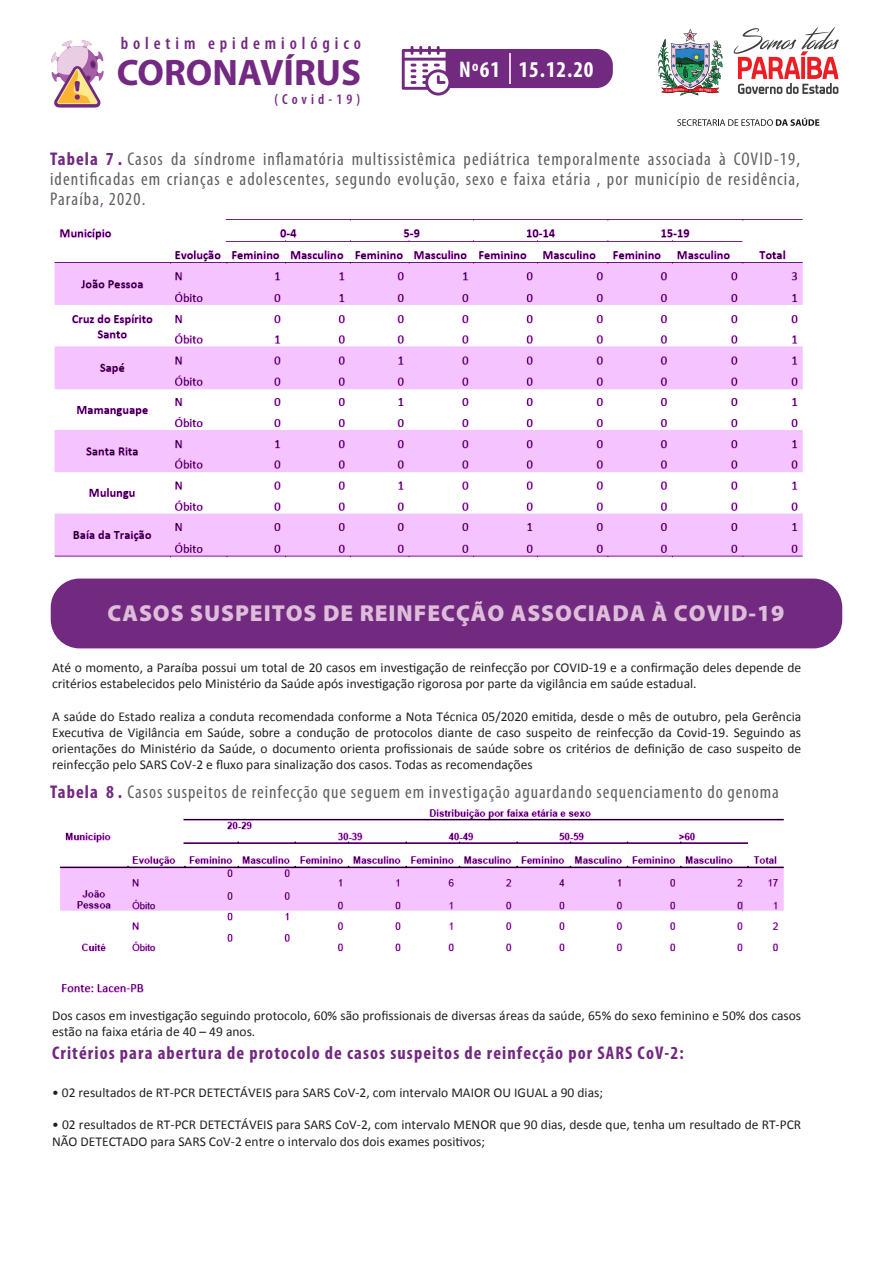
<style>
.page{position:relative;width:893px;height:1263px;background:#fff}
.page>*{position:absolute;margin:0;border:0;box-sizing:border-box;transform-origin:0 0}
.t1{font:700 36.9px "Myriad Pro";color:#732981}
.t2{font:900 23.1px "Myriad Pro";letter-spacing:.04em;color:#ddbdd9}
.t3{font:700 condensed 22.65px "Myriad Pro";letter-spacing:.04em;color:#fff}
.t4{font:condensed 18.45px/20.2px "Myriad Pro";letter-spacing:.06em;color:#606161}
.t5{font:700 condensed 18.45px "Myriad Pro";letter-spacing:.06em;color:#722980}
.t6{font:600 condensed 17.55px "Myriad Pro";letter-spacing:.28em;color:#732981}
.t7{font:600 condensed 14.55px "Myriad Pro";letter-spacing:.28em;color:#732981}
.t8{font:13.5px/16.2px "Calibri";color:#231f20}
.s1{font-weight:700;color:#722980}
</style>
<div class="page">
<svg style="left:60px;top:809px;width:724px;height:184px"></svg>
<div style="left:51px;top:579px;width:791px;height:69px;background:#722980;border-radius:29px"></div>
<svg style="left:677px;top:118px;width:142px;height:8px"></svg>
<img style="left:658px;top:29px;width:65px;height:67px">
<svg style="left:734px;top:27px;width:105px;height:67px"></svg>
<svg style="left:51px;top:40px;width:53px;height:68px"></svg>
<svg style="left:402px;top:46px;width:211px;height:50px"></svg>
<hr style="left:510px;top:54px;width:1px;height:30px;background:#eacde2">
<svg style="left:54px;top:219px;width:749px;height:339px;fill:#f5c3ff"></svg>
<p class="t6" style="left:121px;top:33px;width:242px">boletim epidemiológico</p>
<h1 class="t1" style="left:117px;top:49px;width:246px">CORONAVÍRUS</h1>
<p class="t7" style="left:275px;top:91px;width:87px">(Covid-19)</p>
<h3 class="t3" style="left:459px;top:57px;width:136px">Nº61 15.12.20</h3>
<h3 class="t4" style="left:50px;top:149px;width:751px"><span class="s1">Tabela 7 .</span> Casos da síndrome inflamatória multissistêmica pediátrica temporalmente associada à COVID-19,</h3>
<h3 class="t4" style="left:50px;top:169px;width:751px">identificadas em crianças e adolescentes, segundo evolução, sexo e faixa etária , por município de residência,<br>Paraíba, 2020.</h3>
<h2 class="t2" style="left:108px;top:597px;width:678px">CASOS SUSPEITOS DE REINFECÇÃO ASSOCIADA À COVID-19</h2>
<p class="t8" style="left:52px;top:660px;width:751px">Até o momento, a Paraíba possui um total de 20 casos em investigação de reinfecção por COVID-19 e a confirmação deles depende de critérios estabelecidos pelo Ministério da Saúde após investigação rigorosa por parte da vigilância em saúde estadual.</p>
<p class="t8" style="left:52px;top:708px;width:751px;text-align:justify">A saúde do Estado realiza a conduta recomendada conforme a Nota Técnica 05/2020 emitida, desde o mês de outubro, pela Gerência Executiva de Vigilância em Saúde, sobre a condução de protocolos diante de caso suspeito de reinfecção da Covid-19. Seguindo as orientações do Ministério da Saúde, o documento orienta profissionais de saúde sobre os critérios de definição de caso suspeito de reinfecção pelo SARS CoV-2 e fluxo para sinalização dos casos. Todas as recomendações</p>
<h3 class="t4" style="left:50px;top:782px;width:730px"><span class="s1">Tabela 8 .</span> Casos suspeitos de reinfecção que seguem em investigação aguardando sequenciamento do genoma</h3>
<p class="t8" style="left:52px;top:1008px;width:751px">Dos casos em investigação seguindo protocolo, 60% são profissionais de diversas áreas da saúde, 65% do sexo feminino e 50% dos casos estão na faixa etária de 40 – 49 anos.</p>
<h3 class="t5" style="left:52px;top:1042px;width:633px">Critérios para abertura de protocolo de casos suspeitos de reinfecção por SARS CoV-2:</h3>
<p class="t8" style="left:52px;top:1084px;width:552px">• 02 resultados de RT-PCR DETECTÁVEIS para SARS CoV-2, com intervalo MAIOR OU IGUAL a 90 dias;</p>
<p class="t8" style="left:52px;top:1117px;width:751px">• 02 resultados de RT-PCR DETECTÁVEIS para SARS CoV-2, com intervalo MENOR que 90 dias, desde que, tenha um resultado de RT-PCR<br>NÃO DETECTADO para SARS CoV-2 entre o intervalo dos dois exames positivos;</p>
</div>
